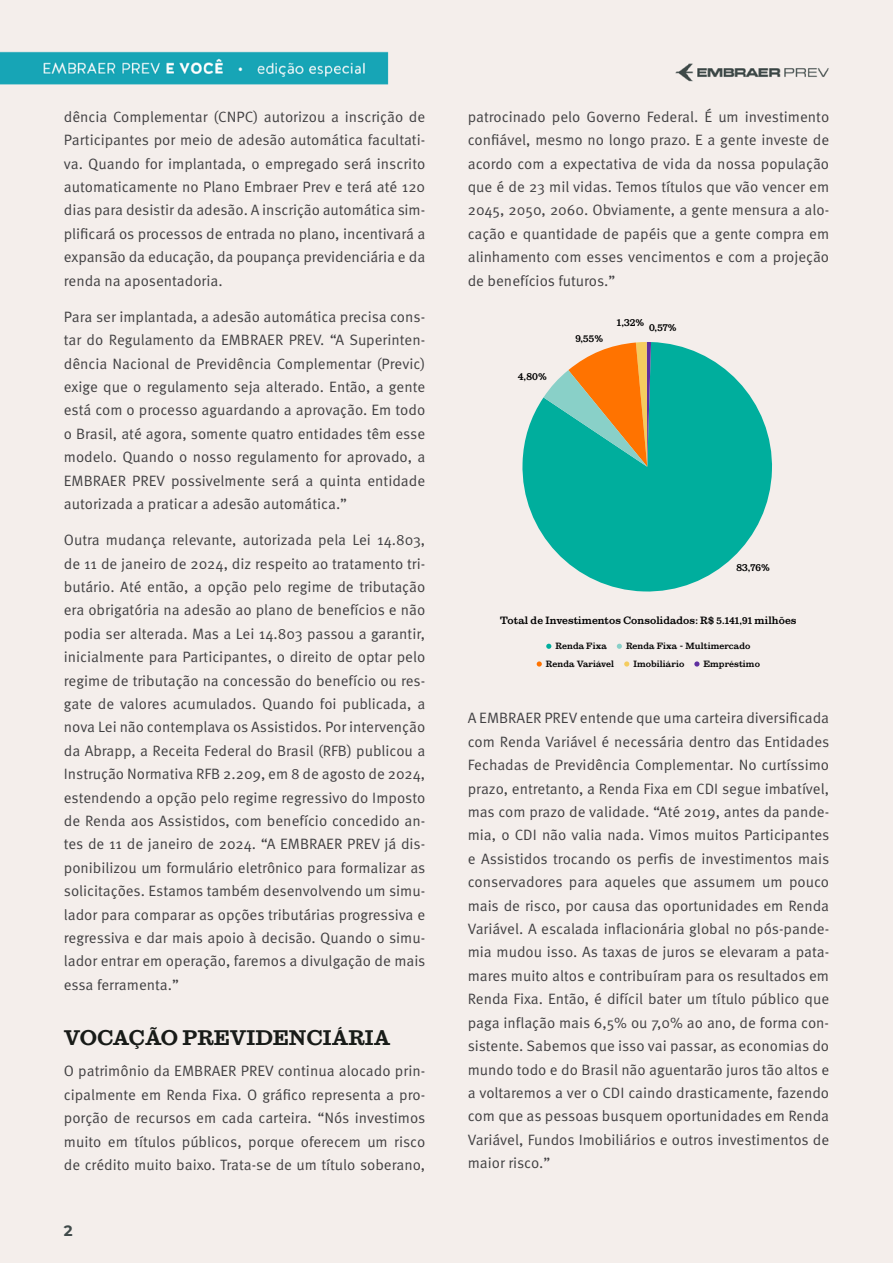
<style>
.page{position:relative;width:893px;height:1263px;background:#fff}
.page>*{position:absolute;margin:0;border:0;box-sizing:border-box;transform-origin:0 0}
.t1{font:800 21px "Sutro";color:#181b18}
.t2{font:15px/23.4px "Meta Pro Norm";color:#414042;text-align:justify}
.t3{font:700 15px "Montserrat";color:#404a4a}
.t4{font:700 10.5px "Sutro";letter-spacing:.01em;color:#000}
.t5{font:700 9px "Sutro";letter-spacing:.01em;color:#000}
</style>
<div class="page">
<div style="left:0;top:0;width:468px;height:1263px;background:#f4eeeb"></div>
<div style="left:468px;top:0;width:425px;height:1263px;background:#f4eeeb"></div>
<svg style="left:520px;top:342px;width:254px;height:251px;background:#3fbeb1"></svg>
<svg style="left:543px;top:342px;width:108px;height:125px;background:#9da776"></svg>
<svg style="left:546px;top:644px;width:5px;height:5px"></svg>
<svg style="left:617px;top:644px;width:5px;height:5px"></svg>
<svg style="left:537px;top:661px;width:5px;height:6px"></svg>
<svg style="left:624px;top:661px;width:5px;height:6px"></svg>
<svg style="left:694px;top:661px;width:5px;height:6px"></svg>
<p class="t2" style="left:64px;top:104px;width:363px">dência Complementar (CNPC) autorizou a inscrição de Participantes por meio de adesão automática facultati&shy;va. Quando for implantada, o empregado será inscrito automaticamente no Plano Embraer Prev e terá até 120 dias para desistir da adesão. A inscrição automática sim&shy;plificará os processos de entrada no plano, incentivará a expansão da educação, da poupança previdenciária e da renda na aposentadoria.</p>
<p class="t2" style="left:64px;top:304px;width:363px">Para ser implantada, a adesão automática precisa cons&shy;tar do Regulamento da EMBRAER PREV. “A Superinten&shy;dência Nacional de Previdência Complementar (Previc) exige que o regulamento seja alterado. Então, a gente está com o processo aguardando a aprovação. Em todo o Brasil, até agora, somente quatro entidades têm esse modelo. Quando o nosso regulamento for aprovado, a EMBRAER PREV possivelmente será a quinta entidade autorizada a praticar a adesão automática.”</p>
<p class="t2" style="left:64px;top:527px;width:363px">Outra mudança relevante, autorizada pela Lei 14.803, de 11 de janeiro de 2024, diz respeito ao tratamento tri&shy;butário. Até então, a opção pelo regime de tributação era obrigatória na adesão ao plano de benefícios e não podia ser alterada. Mas a Lei 14.803 passou a garantir, inicialmente para Participantes, o direito de optar pelo regime de tributação na concessão do benefício ou res&shy;gate de valores acumulados. Quando foi publicada, a nova Lei não contemplava os Assistidos. Por intervenção da Abrapp, a Receita Federal do Brasil (RFB) publicou a Instrução Normativa RFB 2.209, em 8 de agosto de 2024, estendendo a opção pelo regime regressivo do Imposto de Renda aos Assistidos, com benefício concedido an&shy;tes de 11 de janeiro de 2024. “A EMBRAER PREV já dis&shy;ponibilizou um formulário eletrônico para formalizar as solicitações. Estamos também desenvolvendo um simu&shy;lador para comparar as opções tributárias progressiva e regressiva e dar mais apoio à decisão. Quando o simu&shy;lador entrar em operação, faremos a divulgação de mais essa ferramenta.”</p>
<h1 class="t1" style="left:64px;top:1025px;width:328px">VOCAÇÃO PREVIDENCIÁRIA</h1>
<p class="t2" style="left:64px;top:1058px;width:363px">O patrimônio da EMBRAER PREV continua alocado prin&shy;cipalmente em Renda Fixa. O gráfico representa a pro&shy;porção de recursos em cada carteira. “Nós investimos muito em títulos públicos, porque oferecem um risco de crédito muito baixo. Trata-se de um título soberano,</p>
<p class="t3" style="left:64px;top:1220px;width:10px">2</p>
<p class="t2" style="left:468px;top:104px;width:363px">patrocinado pelo Governo Federal. É um investimento confiável, mesmo no longo prazo. E a gente investe de acordo com a expectativa de vida da nossa população que é de 23 mil vidas. Temos títulos que vão vencer em 2045, 2050, 2060. Obviamente, a gente mensura a alo&shy;cação e quantidade de papéis que a gente compra em alinhamento com esses vencimentos e com a projeção de benefícios futuros.”</p>
<p class="t4" style="left:649px;top:322px;width:29px">0,57%</p>
<p class="t4" style="left:617px;top:317px;width:29px">1,32%</p>
<p class="t4" style="left:575px;top:332px;width:29px">9,55%</p>
<p class="t4" style="left:518px;top:370px;width:31px">4,80%</p>
<p class="t4" style="left:736px;top:562px;width:35px">83,76%</p>
<p class="t4" style="left:500px;top:615px;width:298px">Total de Investimentos Consolidados: R$ 5.141,91 milhões</p>
<p class="t5" style="left:555px;top:641px;width:53px">Renda Fixa</p>
<p class="t5" style="left:626px;top:641px;width:126px">Renda Fixa - Multimercado</p>
<p class="t5" style="left:546px;top:659px;width:70px">Renda Variável</p>
<p class="t5" style="left:633px;top:659px;width:52px">Imobiliário</p>
<p class="t5" style="left:704px;top:659px;width:58px">Empréstimo</p>
<p class="t2" style="left:468px;top:706px;width:363px">A EMBRAER PREV entende que uma carteira diversificada com Renda Variável é necessária dentro das Entidades Fechadas de Previdência Complementar. No curtíssimo prazo, entretanto, a Renda Fixa em CDI segue imbatível, mas com prazo de validade. “Até 2019, antes da pande&shy;mia, o CDI não valia nada. Vimos muitos Participantes e Assistidos trocando os perfis de investimentos mais conservadores para aqueles que assumem um pouco mais de risco, por causa das oportunidades em Renda Variável. A escalada inflacionária global no pós-pande&shy;mia mudou isso. As taxas de juros se elevaram a pata&shy;mares muito altos e contribuíram para os resultados em Renda Fixa. Então, é difícil bater um título público que paga inflação mais 6,5% ou 7,0% ao ano, de forma con&shy;sistente. Sabemos que isso vai passar, as economias do mundo todo e do Brasil não aguentarão juros tão altos e a voltaremos a ver o CDI caindo drasticamente, fazendo com que as pessoas busquem oportunidades em Renda Variável, Fundos Imobiliários e outros investimentos de maior risco.”</p>
</div>
